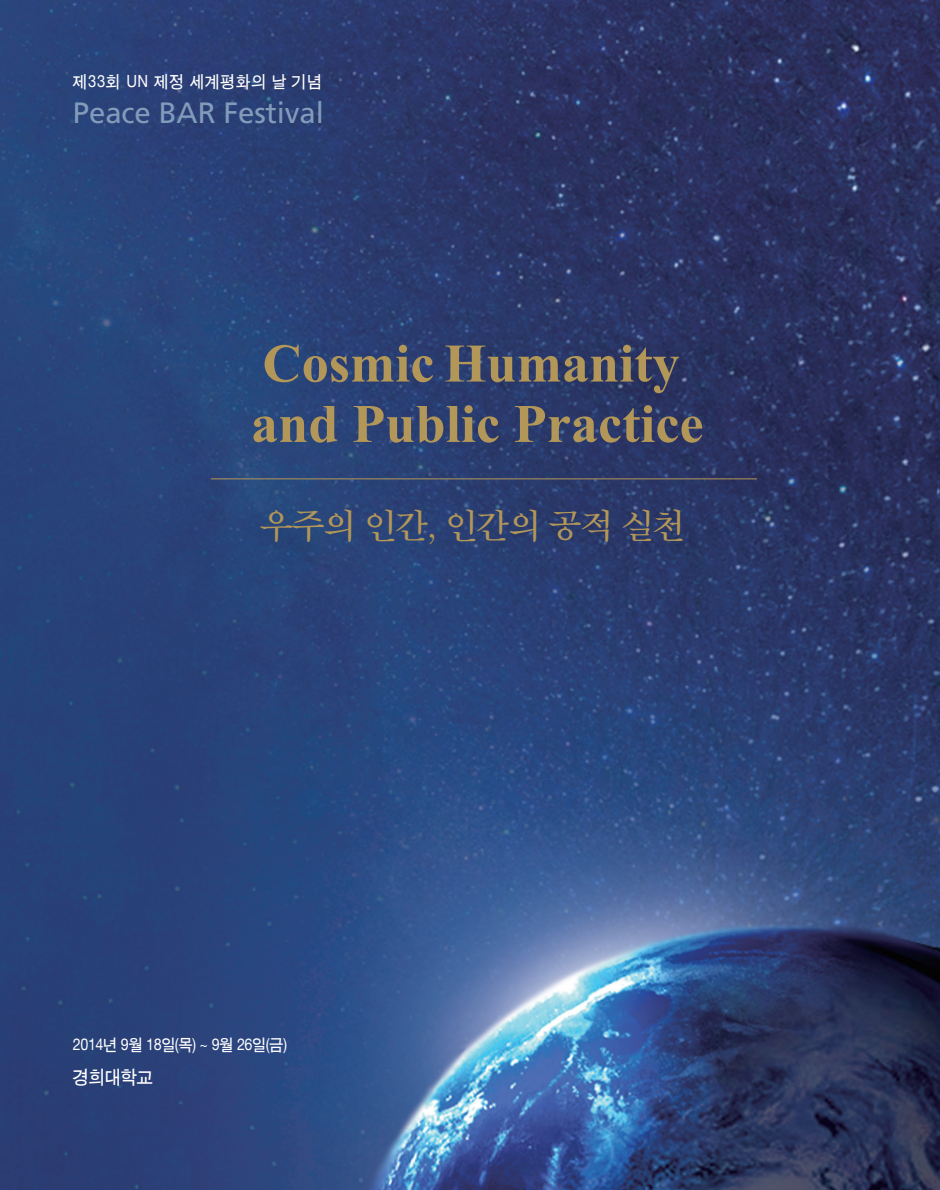
<style>
.page{position:relative;width:940px;height:1190px;background:#fff}
.page>*{position:absolute;margin:0;border:0;box-sizing:border-box;transform-origin:0 0}
.t1{font:700 54.25px/60.4px "Times New Roman";color:#b39758}
.t2{font:36.75px "Sand Tm";letter-spacing:-.04em;color:#b39758}
.t3{font:29.4px "Frutiger";letter-spacing:-.005em;color:#829bba}
.t4{font:19.25px "Sand Tg";letter-spacing:-.03em;color:#fff;scale:.95 1}
.t5{font:17.32px "Sand Tg";letter-spacing:.03em;color:#fff;scale:.95 1}
.t6{font:16.8px "Sand Tg";letter-spacing:-.03em;color:#fff;scale:.95 1}
</style>
<div class="page">
<img style="left:0;top:0;width:939px;height:1190px">
<hr style="left:211px;top:478px;width:545px;height:1px;background:#b39758">
<p class="t5" style="left:73px;top:74px;width:264px">제33회 UN 제정 세계평화의 날 기념</p>
<p class="t3" style="left:73px;top:95px;width:252px">Peace BAR Festival</p>
<p class="t1" style="left:251px;top:332px;width:454px">Cosmic Humanity and Public Practice</p>
<p class="t2" style="left:260px;top:508px;width:426px">우주의 인간, 인간의 공적 실천</p>
<p class="t6" style="left:73px;top:1037px;width:226px">2014년 9월 18일(목) ~ 9월 26일(금)</p>
<p class="t4" style="left:73px;top:1068px;width:86px">경희대학교</p>
</div>
